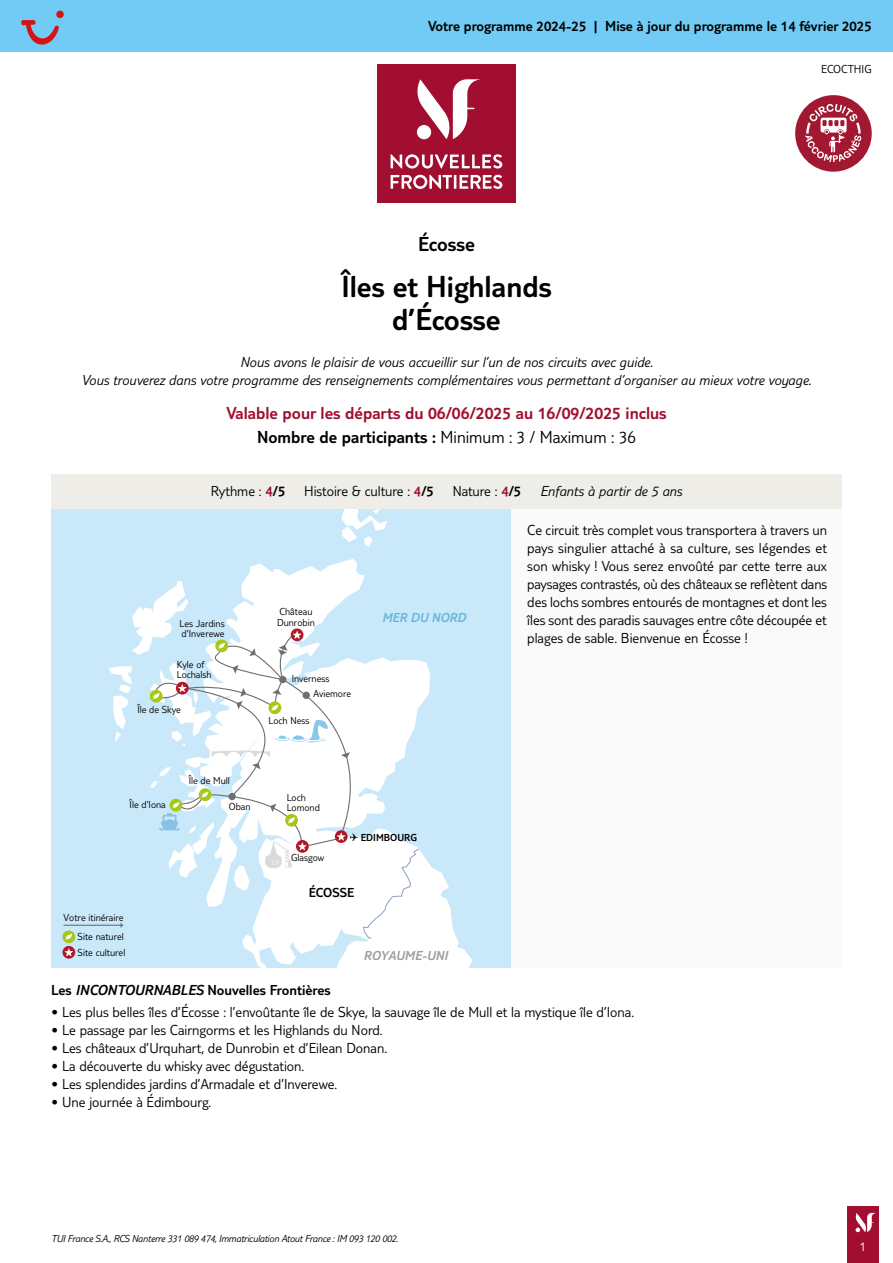
<style>
.page{position:relative;width:893px;height:1263px;background:#fff}
.page>*{position:absolute;margin:0;border:0;box-sizing:border-box;transform-origin:0 0}
.t1{font:300 31.5px/33px "TUI Type";color:#000;text-align:center}
.t2{font:300 21px "TUI Type";color:#000}
.t3{font:300 18px/23.7px "TUI Type";color:#a10e2f;text-align:center}
.t4{font:300 15px/18px "TUI Type";color:#000;text-align:justify}
.t5{font:italic 300 15px/18px "TUI Type";color:#000;text-align:center}
.t6{font:300 15px "TUI Type";color:#000}
.t7{font:italic 300 13.5px "TUI Type";color:#9d9d9c}
.t8{font:italic 300 13.5px "TUI Type";color:#66b8d9}
.t9{font:300 13.5px "TUI Type";color:#000}
.t10{font:300 13.5px "TUI Type";color:#fff}
.t11{font:300 12px "TUI Type";color:#000}
.t12{font:300 10.5px/10.5px "TUI Type";color:#000}
.t13{font:italic 300 10.5px "TUI Type";letter-spacing:-.02em;color:#000}
.t14{font:300 10.5px "TUI Type";color:#000}
.s1{color:#000}
.s2{color:#a10e2f}
.s3{font-style:inherit}
.s4{font-style:normal}
.s5{font-style:normal;color:#a10e2f}
.s6{font-style:italic}
</style>
<div class="page">
<div style="left:847px;top:1206px;width:32px;height:57px;background:#a10e2f"></div>
<svg style="left:855px;top:1213px;width:21px;height:19px"></svg>
<div style="left:51px;top:508px;width:791px;height:459px;background:#fbfafa"></div>
<div style="left:0;top:0;width:893px;height:51px;background:#71cbf4"></div>
<div style="left:377px;top:65px;width:139px;height:138px;background:#a10e2f"></div>
<svg style="left:391px;top:154px;width:111px;height:15px"></svg>
<svg style="left:391px;top:175px;width:111px;height:14px"></svg>
<svg style="left:416px;top:79px;width:65px;height:60px"></svg>
<div style="left:51px;top:508px;width:459px;height:459px;background:#c9e9fb"></div>
<svg style="left:341px;top:508px;width:46px;height:39px"></svg>
<svg style="left:242px;top:559px;width:231px;height:408px"></svg>
<hr style="left:64px;top:925px;width:57px;height:1px;background:#706f6f">
<svg style="left:108px;top:581px;width:311px;height:357px"></svg>
<svg style="left:62px;top:930px;width:13px;height:13px"></svg>
<svg style="left:65px;top:933px;width:7px;height:7px"></svg>
<svg style="left:62px;top:946px;width:13px;height:13px"></svg>
<svg style="left:65px;top:948px;width:8px;height:8px"></svg>
<div style="left:51px;top:474px;width:791px;height:34px;background:#eeede7"></div>
<svg style="left:21px;top:20px;width:38px;height:25px"></svg>
<div style="left:56px;top:11px;width:8px;height:7px;background:#d51317;border-radius:50%"></div>
<div style="left:795px;top:95px;width:77px;height:77px;background:#a21831;border-radius:50%"></div>
<svg style="left:805px;top:104px;width:56px;height:58px"></svg>
<p class="t6" style="left:428px;top:18px;width:445px">Votre programme 2024-25 | Mise à jour du programme le 14 février 2025</p>
<p class="t11" style="left:821px;top:62px;width:52px">ECOCTHIG</p>
<h2 class="t2" style="left:418px;top:232px;width:58px">Écosse</h2>
<h1 class="t1" style="left:341px;top:269px;width:212px">Îles et Highlands d’Écosse</h1>
<p class="t5" style="left:82px;top:353px;width:731px">Nous avons le plaisir de vous accueillir sur l’un de nos circuits avec guide.<br>Vous trouverez dans votre programme des renseignements complémentaires vous permettant d’organiser au mieux votre voyage.</p>
<p class="t3" style="left:226px;top:401px;width:442px">Valable pour les départs du 06/06/2025 au 16/09/2025 inclus<br><span class="s1">Nombre de participants :</span> <span class="s1">Minimum : 3 / Maximum : 36</span></p>
<p class="t4" style="left:211px;top:482px;width:76px">Rythme : <span class="s2">4</span><span class="s3">/5</span></p>
<p class="t4" style="left:304px;top:482px;width:131px">Histoire &amp; culture : <span class="s2">4</span><span class="s3">/5</span></p>
<p class="t5" style="left:453px;top:482px;width:231px"><span class="s4">Nature :</span> <span class="s5">4</span><span class="s4">/5</span> Enfants à partir de 5 ans</p>
<p class="t12" style="left:179px;top:618px;width:47px">Les Jardins d'Inverewe</p>
<p class="t12" style="left:177px;top:659px;width:36px">Kyle of<br>Lochalsh</p>
<p class="t12" style="left:137px;top:704px;width:45px">Île de Skye</p>
<p class="t12" style="left:277px;top:606px;width:39px">Château<br>Dunrobin</p>
<p class="t12" style="left:292px;top:673px;width:39px">Inverness</p>
<p class="t12" style="left:313px;top:688px;width:39px">Aviemore</p>
<p class="t12" style="left:269px;top:715px;width:42px">Loch Ness</p>
<p class="t8" style="left:382px;top:610px;width:86px">MER DU NORD</p>
<p class="t12" style="left:130px;top:799px;width:38px">Île d’Iona</p>
<p class="t12" style="left:189px;top:775px;width:43px">Île de Mull</p>
<p class="t12" style="left:229px;top:801px;width:23px">Oban</p>
<p class="t12" style="left:64px;top:908px;width:62px;line-height:19.2px;text-align:right">Votre itinéraire<br>Site naturel</p>
<p class="t12" style="left:78px;top:947px;width:49px">Site culturel</p>
<p class="t12" style="left:287px;top:792px;width:35px">Loch<br>Lomond</p>
<p class="t12" style="left:291px;top:852px;width:35px">Glasgow</p>
<p class="t14" style="left:350px;top:831px;width:69px">✈ EDIMBOURG</p>
<p class="t9" style="left:309px;top:885px;width:47px">ÉCOSSE</p>
<p class="t7" style="left:364px;top:947px;width:86px">ROYAUME-UNI</p>
<p class="t4" style="left:527px;top:521px;width:301px">Ce circuit très complet vous transportera à travers un pays singulier attaché à sa culture, ses légendes et son whisky ! Vous serez envoûté par cette terre aux paysages contrastés, où des châteaux se reflètent dans des lochs sombres entourés de montagnes et dont les îles sont des paradis sauvages entre côte découpée et plages de sable. Bienvenue en Écosse !</p>
<p class="t6" style="left:51px;top:981px;width:281px">Les <span class="s6">INCONTOURNABLES</span> Nouvelles Frontières</p>
<p class="t4" style="left:51px;top:1002px;width:585px">• Les plus belles îles d’Écosse : l’envoûtante île de Skye, la sauvage île de Mull et la mystique île d’Iona.</p>
<p class="t4" style="left:51px;top:1020px;width:333px">• Le passage par les Cairngorms et les Highlands du Nord.</p>
<p class="t4" style="left:51px;top:1038px;width:338px">• Les châteaux d’Urquhart, de Dunrobin et d’Eilean Donan.</p>
<p class="t4" style="left:51px;top:1056px;width:255px">• La découverte du whisky avec dégustation.</p>
<p class="t4" style="left:51px;top:1074px;width:288px">• Les splendides jardins d’Armadale et d’Inverewe.</p>
<p class="t4" style="left:51px;top:1092px;width:162px">• Une journée à Édimbourg.</p>
<p class="t13" style="left:51px;top:1232px;width:349px">TUI France S.A., RCS Nanterre 331 089 474, Immatriculation Atout France : IM 093 120 002.</p>
<p class="t10" style="left:860px;top:1239px;width:8px">1</p>
</div>
